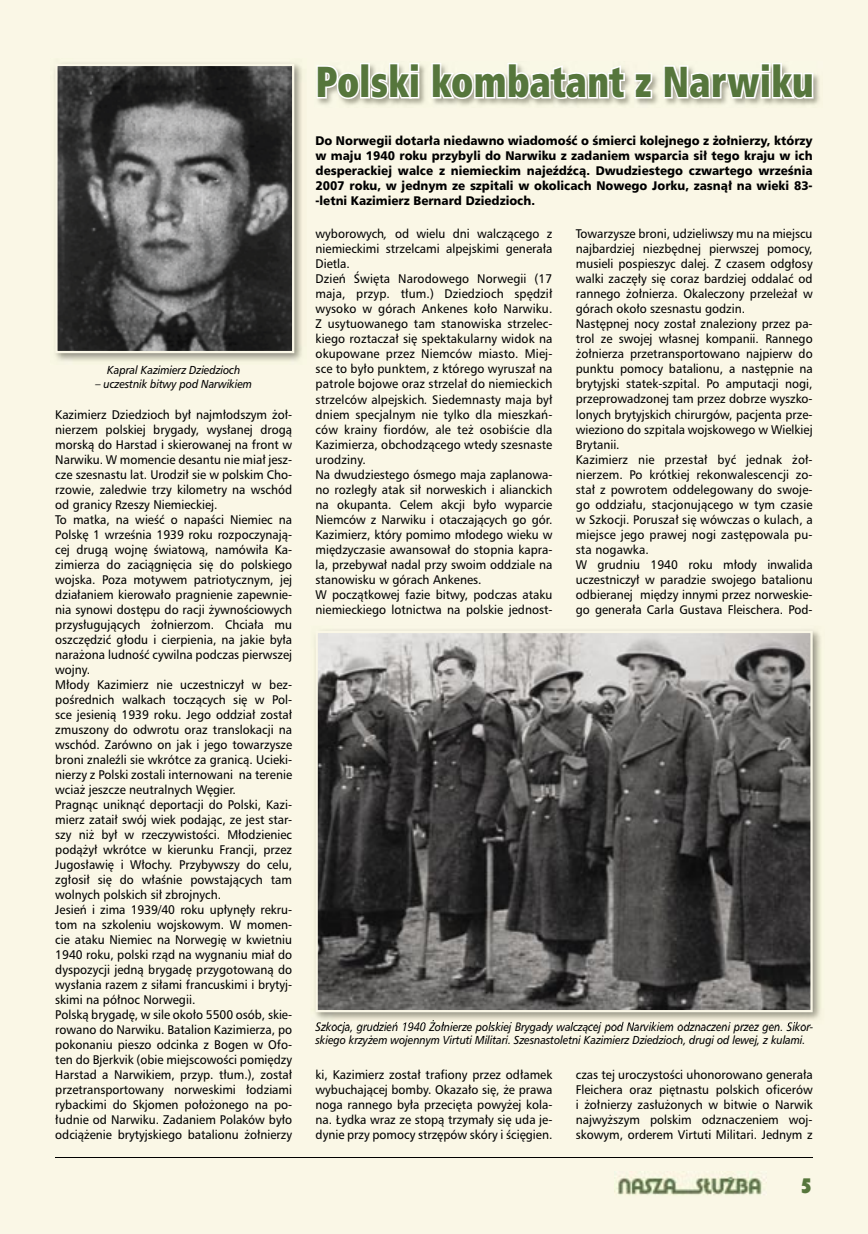
<style>
.page{position:relative;width:868px;height:1234px;background:#fff}
.page>*{position:absolute;margin:0;border:0;box-sizing:border-box;transform-origin:0 0}
.t1{font:43.5px "Humnst 777 X Blk Cn PL Regular A";color:#56763c;scale:.9 1}
.t2{font:21.75px "Bauhaus 93";color:#56763c}
.t3{font:12px/15px "Humnst 777 PL";color:#000;scale:.95 1}
.t4{font:12px/15px "Humnst 777 Blk PL";color:#000;text-align:justify;scale:.95 1}
.t5{font:italic 11.1px/13.5px "Humnst 777 PL";letter-spacing:-.01em;color:#000;scale:.92 1}
.s1{font-style:italic}
</style>
<div class="page">
<div style="left:0;top:0;width:867px;height:1233px;background:#faf7e6"></div>
<hr style="left:55px;top:1156px;width:757px;height:1px;background:#000">
<img style="left:614px;top:1176px;width:148px;height:19px">
<img style="left:317px;top:65px;width:503px;height:41px">
<svg style="left:317px;top:65px;width:44px;height:35px"></svg>
<div style="left:360px;top:63px;width:10px;height:35px;border:3px solid #fff"></div>
<svg style="left:369px;top:63px;width:52px;height:38px"></svg>
<svg style="left:430px;top:63px;width:197px;height:38px"></svg>
<svg style="left:633px;top:71px;width:20px;height:29px"></svg>
<svg style="left:662px;top:63px;width:153px;height:43px"></svg>
<img style="left:54px;top:63px;width:248px;height:298px">
<svg style="left:55px;top:64px;width:239px;height:289px;background:#565656"></svg>
<img style="left:314px;top:631px;width:507px;height:392px">
<img style="left:315px;top:1021px;width:76px;height:2px">
<svg style="left:392px;top:1019px;width:43px;height:4px"></svg>
<img style="left:445px;top:1021px;width:138px;height:2px">
<img style="left:588px;top:1021px;width:224px;height:2px">
<svg style="left:315px;top:630px;width:497px;height:382px;background:#5c5b59"></svg>
<p class="t5" style="left:107px;top:363px;width:146px">Kapral Kazimierz Dziedzioch</p>
<p class="t5" style="left:95px;top:376px;width:172px">– uczestnik bitwy pod Narwikiem</p>
<p class="t3" style="left:55px;top:406px;width:251px">Kazimierz Dziedzioch był najmłodszym żoł&shy;nierzem polskiej brygady, wysłanej drogą morską do Harstad i skierowanej na front w Narwiku. W momencie desantu nie miał jesz&shy;cze szesnastu lat. Urodził sie w polskim Cho&shy;rzowie, zaledwie trzy kilometry na wschód od granicy Rzeszy Niemieckiej.<br>To matka, na wieść o napaści Niemiec na Polskę 1 września 1939 roku rozpoczynają&shy;cej drugą wojnę światową, namówiła Ka&shy;zimierza do zaciągnięcia się do polskiego wojska. Poza motywem patriotycznym, jej działaniem kierowało pragnienie zapewnie&shy;nia synowi dostępu do racji żywnościowych przysługujących żołnierzom. Chciała mu oszczędzić głodu i cierpienia, na jakie była narażona ludność cywilna podczas pierwszej wojny.<br>Młody Kazimierz nie uczestniczył w bez&shy;pośrednich walkach toczących się w Pol&shy;sce jesienią 1939 roku. Jego oddział został zmuszony do odwrotu oraz translokacji na wschód. Zarówno on jak i jego towarzysze broni znaleźli sie wkrótce za granicą. Ucieki&shy;nierzy z Polski zostali internowani na terenie wciaż jeszcze neutralnych Węgier.<br>Pragnąc uniknąć deportacji do Polski, Kazi&shy;mierz zataił swój wiek podając, ze jest star&shy;szy niż był w rzeczywistości. Młodzieniec podążył wkrótce w kierunku Francji, przez Jugosławię i Włochy. Przybywszy do celu, zgłosił się do właśnie powstających tam wolnych polskich sił zbrojnych.<br>Jesień i zima 1939/40 roku upłynęły rekru&shy;tom na szkoleniu wojskowym. W momen&shy;cie ataku Niemiec na Norwegię w kwietniu 1940 roku, polski rząd na wygnaniu miał do dyspozycji jedną brygadę przygotowaną do wysłania razem z siłami francuskimi i brytyj&shy;skimi na północ Norwegii.<br>Polską brygadę, w sile około 5500 osób, skie&shy;rowano do Narwiku. Batalion Kazimierza, po pokonaniu pieszo odcinka z Bogen w Ofo&shy;ten do Bjerkvik (obie miejscowości pomiędzy Harstad a Narwikiem, przyp. tłum.), został przetransportowany norweskimi łodziami rybackimi do Skjomen położonego na po&shy;łudnie od Narwiku. Zadaniem Polaków było odciążenie brytyjskiego batalionu żołnierzy</p>
<h1 class="t1" style="left:315px;top:54px;width:555px">Polski kombatant z Narwiku</h1>
<p class="t4" style="left:315px;top:133px;width:524px">Do Norwegii dotarła niedawno wiadomość o śmierci kolejnego z żołnierzy, którzy w maju 1940 roku przybyli do Narwiku z zadaniem wsparcia sił tego kraju w ich desperackiej walce z niemieckim najeźdźcą. Dwudziestego czwartego września 2007 roku, w jednym ze szpitali w okolicach Nowego Jorku, zasnął na wieki 83- -letni Kazimierz Bernard Dziedzioch.</p>
<p class="t3" style="left:315px;top:226px;width:251px">wyborowych<span class="s1">,</span> od wielu dni walczącego z niemieckimi strzelcami alpejskimi generała Dietla.<br>Dzień Święta Narodowego Norwegii (17 maja, przyp. tłum.) Dziedzioch spędził wysoko w górach Ankenes koło Narwiku.<br>Z usytuowanego tam stanowiska strzelec&shy;kiego roztaczał się spektakularny widok na okupowane przez Niemców miasto. Miej&shy;sce to było punktem, z którego wyruszał na patrole bojowe oraz strzelał do niemieckich strzelców alpejskich<span class="s1">.</span> Siedemnasty maja był dniem specjalnym nie tylko dla mieszkań&shy;ców krainy fiordów, ale też osobiście dla Kazimierza, obchodzącego wtedy szesnaste urodziny.<br>Na dwudziestego ósmego maja zaplanowa&shy;no rozległy atak sił norweskich i alianckich na okupanta. Celem akcji było wyparcie Niemców z Narwiku i otaczających go gór.<br>Kazimierz, który pomimo młodego wieku w międzyczasie awansował do stopnia kapra&shy;la, przebywał nadal przy swoim oddziale na stanowisku w górach Ankenes.<br>W początkowej fazie bitwy, podczas ataku niemieckiego lotnictwa na polskie jednost-</p>
<p class="t3" style="left:575px;top:226px;width:251px">Towarzysze broni, udzieliwszy mu na miejscu najbardziej niezbędnej pierwszej pomocy, musieli pospieszyc dalej. Z czasem odgłosy walki zaczęły się coraz bardziej oddalać od rannego żołnierza. Okaleczony przeleżał w górach około szesnastu godzin.<br>Następnej nocy został znaleziony przez pa&shy;trol ze swojej własnej kompanii. Rannego żołnierza przetransportowano najpierw do punktu pomocy batalionu, a następnie na brytyjski statek-szpital. Po amputacji nogi, przeprowadzonej tam przez dobrze wyszko&shy;lonych brytyjskich chirurgów, pacjenta prze&shy;wieziono do szpitala wojskowego w Wielkiej Brytanii.<br>Kazimierz nie przestał być jednak żoł&shy;nierzem. Po krótkiej rekonwalescencji zo&shy;stał z powrotem oddelegowany do swoje&shy;go oddziału, stacjonującego w tym czasie w Szkocji. Poruszał się wówczas o kulach, a miejsce jego prawej nogi zastępowala pu&shy;sta nogawka.<br>W grudniu 1940 roku młody inwalida uczestniczył w paradzie swojego batalionu odbieranej między innymi przez norweskie&shy;go generała Carla Gustava Fleischera. Pod-</p>
<p class="t5" style="left:315px;top:1019px;width:542px">Szkocja, grudzień 1940 Żołnierze polskiej Brygady walczącej pod Narvikiem odznaczeni przez gen. Sikor&shy;skiego krzyżem wojennym Virtuti Militari. Szesnastoletni Kazimierz Dziedzioch, drugi od lewej, z kulami.</p>
<p class="t3" style="left:315px;top:1066px;width:251px;text-align:justify">ki, Kazimierz został trafiony przez odłamek wybuchającej bomby. Okazało się, że prawa noga rannego była przecięta powyżej kola&shy;na. Łydka wraz ze stopą trzymały się uda je&shy;dynie przy pomocy strzępów skóry i ścięgien.</p>
<p class="t3" style="left:575px;top:1066px;width:251px;text-align:justify">czas tej uroczystości uhonorowano generała Fleichera oraz piętnastu polskich oficerów i żołnierzy zasłużonych w bitwie o Narwik najwyższym polskim odznaczeniem woj&shy;skowym, orderem Virtuti Militari. Jednym z</p>
<h2 class="t2" style="left:800px;top:1173px;width:14px">5</h2>
</div>
